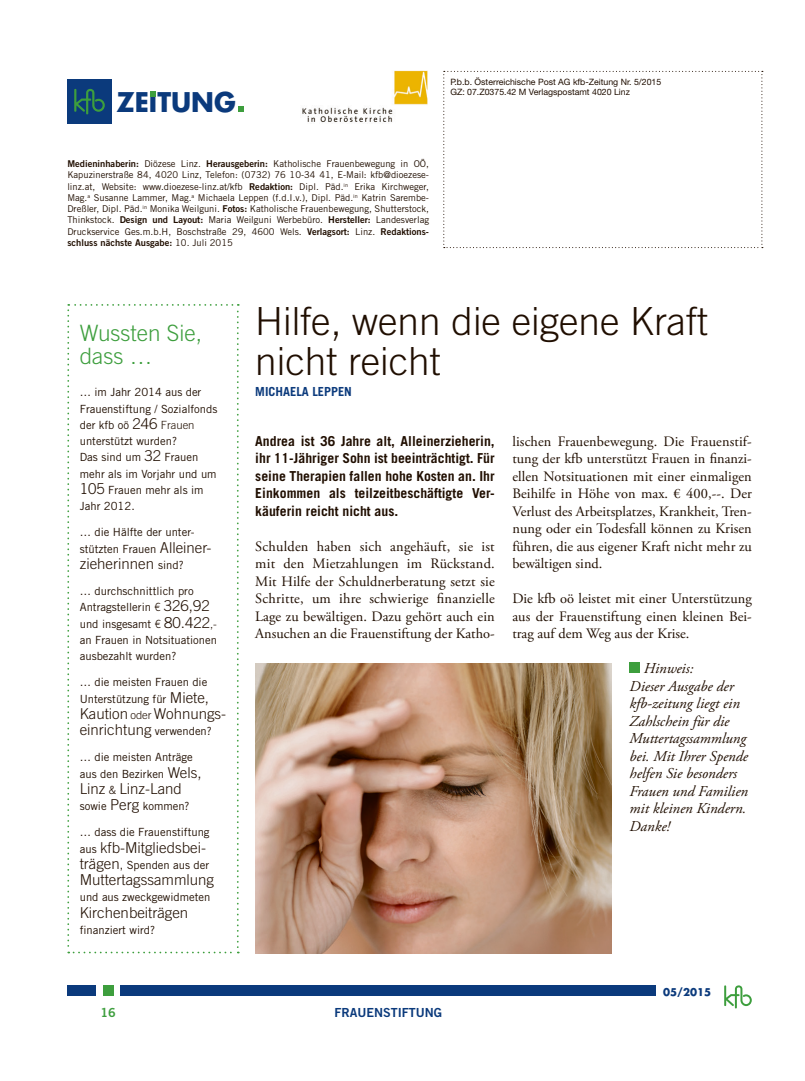
<style>
.page{position:relative;width:805px;height:1081px;background:#fff}
.page>*{position:absolute;margin:0;border:0;box-sizing:border-box;transform-origin:0 0}
.t1{font:300 38.75px/40px "Trade Gothic";color:#200e00}
.t2{font:700 26.38px "Futura";color:#0b3a7c}
.t3{font:300 22.5px/22.5px "Trade Gothic";color:#3d9e3d}
.t4{font:italic 15px/17.5px "Adobe Garamond Pro";color:#200e00}
.t5{font:300 15px/16.2px "Trade Gothic";color:#200e00}
.t6{font:14.38px/17.5px "Adobe Garamond Pro";color:#200e00;text-align:justify}
.t7{font:700 13.75px/17.5px "Trade Gothic";color:#200e00;text-align:justify}
.t8{font:12.5px "Trade Gothic Bold Two";color:#0b3a7c}
.t9{font:700 12.5px "Trade Gothic";color:#0b3a7c}
.t10{font:12.5px "Trade Gothic Bold Two";color:#3d9e3d}
.t11{font:11.25px/16.2px "Trade Gothic";color:#200e00}
.t12{font:700 10.38px "Futura";color:#0b3a7c}
.t13{font:9.38px/11.2px "Trade Gothic";color:#200e00;text-align:justify}
.t14{font:9.38px "Trade Gothic Bold Two";color:#200e00}
.t15{font:8.75px/10px "Helvetica Neue";color:#200e00}
.s1{font-family:"Trade Gothic Bold Two"}
.s2{font-family:"Trade Gothic"}
.s3{font-weight:300;font-size:15px}
.s4{font-weight:300}
.s5{font-weight:400;font-size:11.25px}
.s6{font-size:11.25px}
</style>
<div class="page">
<div style="left:67px;top:985px;width:29px;height:11px;background:#0b3a7c"></div>
<div style="left:103px;top:985px;width:10px;height:11px;background:#3d9e3d"></div>
<div style="left:120px;top:985px;width:536px;height:11px;background:#0b3a7c"></div>
<svg style="left:724px;top:985px;width:27px;height:23px"></svg>
<svg style="left:443px;top:71px;width:319px;height:177px"></svg>
<img style="left:302px;top:71px;width:126px;height:51px">
<svg style="left:151px;top:92px;width:5px;height:5px"></svg>
<svg style="left:238px;top:107px;width:5px;height:5px"></svg>
<div style="left:67px;top:79px;width:45px;height:44px;background:#0b3a7c"></div>
<svg style="left:74px;top:89px;width:31px;height:25px"></svg>
<img style="left:255px;top:663px;width:356px;height:290px">
<svg style="left:67px;top:304px;width:172px;height:649px"></svg>
<div style="left:629px;top:662px;width:11px;height:11px;background:#3d9e3d"></div>
<h2 class="t2" style="left:116px;top:84px;width:121px">ZEITUNG</h2>
<p class="t13" style="left:67px;top:158px;width:363px"><span class="s1">Medieninhaberin:</span> Diözese Linz. <span class="s1">Herausgeberin:</span> Katholische Frauenbewegung in OÖ, Kapuzinerstraße 84, 4020 Linz, Telefon: (0732) 76 10-34 41, E-Mail: kfb@dioezese&shy;linz.at, Website: www.dioezese-linz.at/kfb <span class="s1">Redaktion:</span> Dipl. Päd.<sup>in</sup> Erika Kirchweger, Mag.<sup>a</sup> Susanne Lammer, Mag.<sup>a</sup> Michaela Leppen (f.d.I.v.), Dipl. Päd.<sup>in</sup> Katrin Sarembe-Dreßler, Dipl. Päd.<sup>in</sup> Monika Weilguni. <span class="s1">Fotos:</span> Katholische Frauenbewegung, Shutterstock, Thinkstock. <span class="s1">Design und Layout:</span> Maria Weilguni Werbebüro. <span class="s1">Hersteller:</span> Landesverlag Druckservice Ges.m.b.H, Boschstraße 29, 4600 Wels. <span class="s1">Verlagsort:</span> Linz. <span class="s1">Redaktions-</span></p>
<p class="t14" style="left:67px;top:237px;width:167px">schluss nächste Ausgabe: <span class="s2">10. Juli 2015</span></p>
<p class="t15" style="left:450px;top:77px;width:212px">P.b.b. Österreichische Post AG kfb-Zeitung Nr. 5/2015<br>GZ: 07.Z0375.42 M Verlagspostamt 4020 Linz</p>
<h3 class="t3" style="left:80px;top:322px;width:124px">Wussten Sie, dass …</h3>
<p class="t11" style="left:80px;top:384px;width:139px">… im Jahr 2014 aus der<br>Frauenstiftung / Sozialfonds der kfb oö <span class="s3">246</span> <span class="s4">Frauen </span>unterstützt wurden?<br>Das sind um <span class="s3">32</span> Frauen mehr als im Vorjahr und um<br><span class="s3">105</span> Frauen mehr als im<br>Jahr 2012.</p>
<p class="t11" style="left:80px;top:524px;width:133px">… die Hälfte der unter&shy;stützten Frauen <span class="s3">Alleiner-</span></p>
<p class="t5" style="left:80px;top:555px;width:105px">zieherinnen <span class="s5">sind?</span></p>
<p class="t11" style="left:80px;top:583px;width:139px">… durchschnittlich pro<br>Antragstellerin <span class="s4">€</span> <span class="s3">326,92 </span>und insgesamt <span class="s4">€</span> <span class="s3">80.422</span><span class="s4">,- </span>an Frauen in Notsituationen ausbezahlt wurden?</p>
<p class="t11" style="left:80px;top:674px;width:131px">… die meisten Frauen die<br>Unterstützung für <span class="s3">Miete,</span></p>
<p class="t5" style="left:80px;top:705px;width:148px">Kaution <span class="s6">oder</span> Wohnungs&shy;einrichtung <span class="s5">verwenden?</span></p>
<p class="t11" style="left:80px;top:749px;width:123px">… die meisten Anträge aus den Bezirken <span class="s3">Wels,</span></p>
<p class="t5" style="left:80px;top:780px;width:104px">Linz <span class="s6">&amp;</span> Linz-Land</p>
<p class="t11" style="left:80px;top:798px;width:111px">sowie <span class="s3">Perg</span> kommen?</p>
<p class="t11" style="left:80px;top:824px;width:131px">… dass die Frauenstiftung</p>
<p class="t5" style="left:80px;top:839px;width:128px"><span class="s5">aus</span> kfb-Mitgliedsbei-</p>
<p class="t11" style="left:80px;top:856px;width:131px"><span class="s3">trägen</span>, Spenden aus der</p>
<p class="t5" style="left:80px;top:871px;width:136px">Muttertagssammlung</p>
<p class="t11" style="left:80px;top:889px;width:132px">und aus zweckgewidmeten</p>
<p class="t5" style="left:80px;top:904px;width:110px">Kirchenbeiträgen</p>
<p class="t11" style="left:80px;top:921px;width:77px">finanziert wird?</p>
<h1 class="t1" style="left:255px;top:300px;width:454px">Hilfe, wenn die eigene Kraft nicht reicht</h1>
<p class="t9" style="left:255px;top:384px;width:98px">MICHAELA LEPPEN</p>
<p class="t7" style="left:255px;top:432px;width:241px">Andrea ist 36 Jahre alt, Alleinerzieherin, ihr 11-Jähriger Sohn ist beeinträchtigt. Für seine Therapien fallen hohe Kosten an. Ihr Einkommen als teilzeitbeschäftigte Ver&shy;käuferin reicht nicht aus.</p>
<p class="t6" style="left:255px;top:538px;width:241px">Schulden haben sich angehäuft, sie ist mit den Mietzahlungen im Rückstand.<br>Mit Hilfe der Schuldnerberatung setzt sie Schritte, um ihre schwierige finanzielle Lage zu bewältigen. Dazu gehört auch ein Ansuchen an die Frauenstiftung der Katho-</p>
<p class="t6" style="left:512px;top:433px;width:241px">lischen Frauenbewegung. Die Frauenstif&shy;tung der kfb unterstützt Frauen in finanzi&shy;ellen Notsituationen mit einer einmaligen Beihilfe in Höhe von max. € 400,--. Der Verlust des Arbeitsplatzes, Krankheit, Tren&shy;nung oder ein Todesfall können zu Krisen führen, die aus eigener Kraft nicht mehr zu bewältigen sind.</p>
<p class="t6" style="left:512px;top:590px;width:241px">Die kfb oö leistet mit einer Unterstützung aus der Frauenstiftung einen kleinen Bei&shy;trag auf dem Weg aus der Krise.</p>
<p class="t4" style="left:629px;top:660px;width:120px;text-indent:14px">Hinweis:<br>Dieser Ausgabe der kfb-zeitung liegt ein<br>Zahlschein für die<br>Muttertagssammlung bei. Mit Ihrer Spende helfen Sie besonders<br>Frauen und Familien mit kleinen Kindern.<br>Danke!</p>
<p class="t12" style="left:663px;top:985px;width:50px">05/2015</p>
<p class="t10" style="left:100px;top:1005px;width:17px">16</p>
<p class="t8" style="left:334px;top:1005px;width:109px">FRAUENSTIFTUNG</p>
</div>
